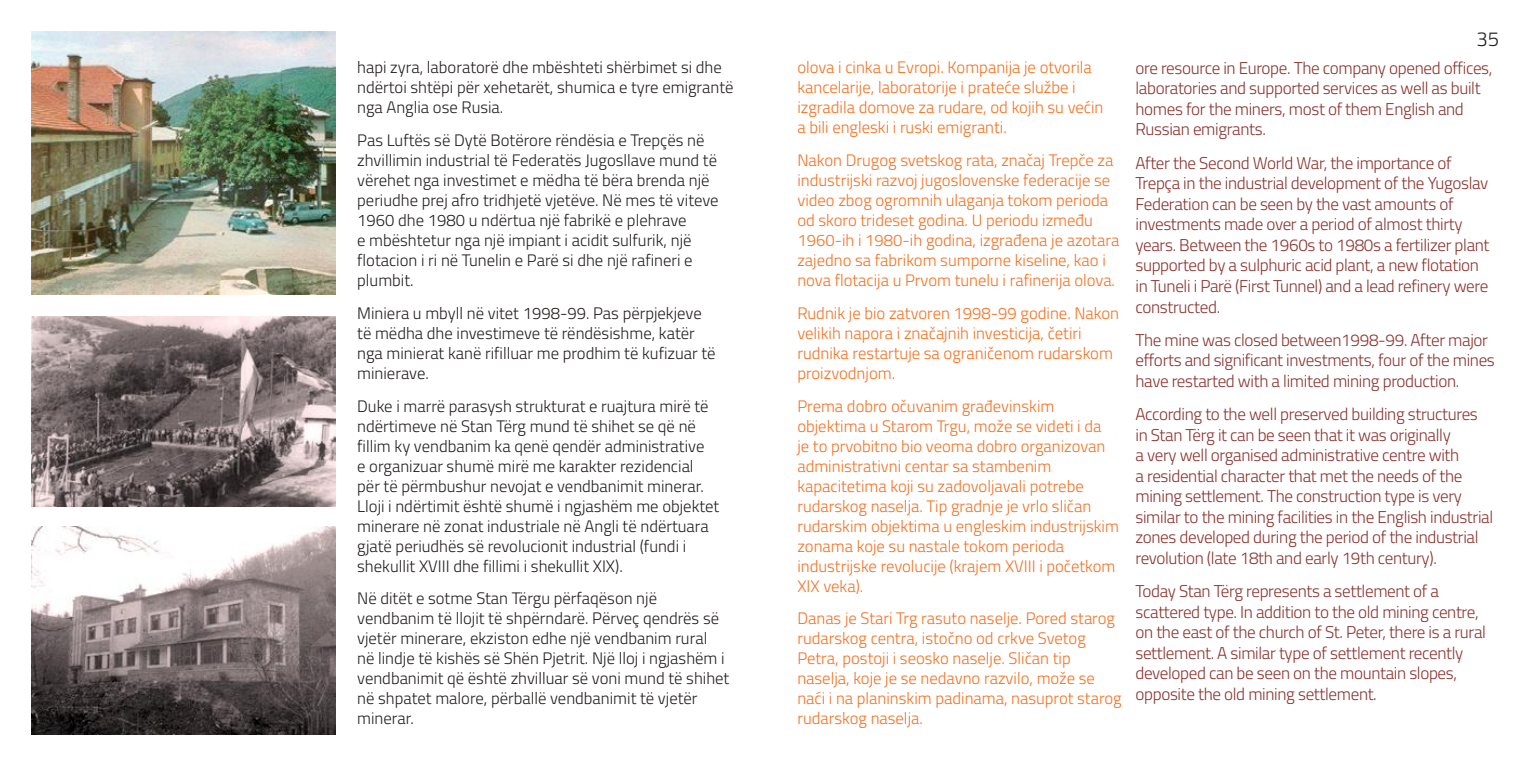
<style>
.page{position:relative;width:1531px;height:766px;background:#fff}
.page>*{position:absolute;margin:0;border:0;box-sizing:border-box;transform-origin:0 0}
.t1{font:300 20.25px "Titillium Web";color:#241f1f}
.t2{font:300 17.1px/20.5px "Titillium Web";letter-spacing:-.02em;color:#8a332f}
.t3{font:300 16.65px/20px "Titillium Web";color:#241f1f}
.t4{font:300 16.65px/20px "Titillium Web";color:#f67020}
</style>
<div class="page">
<img style="left:32px;top:32px;width:304px;height:263px">
<img style="left:32px;top:317px;width:304px;height:189px">
<img style="left:32px;top:526px;width:304px;height:207px">
<p class="t3" style="left:357px;top:57px;width:378px">hapi zyra, laboratorë dhe mbështeti shërbimet si dhe ndërtoi shtëpi për xehetarët, shumica e tyre emigrantë nga Anglia ose Rusia.</p>
<p class="t3" style="left:357px;top:129px;width:363px">Pas Luftës së Dytë Botërore rëndësia e Trepçës në zhvillimin industrial të Federatës Jugosllave mund të vërehet nga investimet e mëdha të bëra brenda një periudhe prej afro tridhjetë vjetëve. Në mes të viteve 1960 dhe 1980 u ndërtua një fabrikë e plehrave<br>e mbështetur nga një impiant i acidit sulfurik, një flotacion i ri në Tunelin e Parë si dhe një rafineri e plumbit.</p>
<p class="t3" style="left:357px;top:302px;width:360px">Miniera u mbyll në vitet 1998-99. Pas përpjekjeve të mëdha dhe investimeve të rëndësishme, katër nga minierat kanë rifilluar me prodhim të kufizuar të minierave.</p>
<p class="t3" style="left:357px;top:395px;width:364px">Duke i marrë parasysh strukturat e ruajtura mirë të ndërtimeve në Stan Tërg mund të shihet se që në fillim ky vendbanim ka qenë qendër administrative<br>e organizuar shumë mirë me karakter rezidencial për të përmbushur nevojat e vendbanimit minerar.<br>Lloji i ndërtimit është shumë i ngjashëm me objektet minerare në zonat industriale në Angli të ndërtuara gjatë periudhës së revolucionit industrial (fundi i shekullit XVIII dhe fillimi i shekullit XIX).</p>
<p class="t3" style="left:357px;top:587px;width:374px">Në ditët e sotme Stan Tërgu përfaqëson një vendbanim të llojit të shpërndarë. Përveç qendrës së vjetër minerare, ekziston edhe një vendbanim rural<br>në lindje të kishës së Shën Pjetrit. Një lloj i ngjashëm i vendbanimit që është zhvilluar së voni mund të shihet në shpatet malore, përballë vendbanimit të vjetër minerar.</p>
<p class="t4" style="left:797px;top:57px;width:307px">olova i cinka u Evropi. Kompanija je otvorila kancelarije, laboratorije i prateće službe i izgradila domove za rudare, od kojih su većin a bili engleski i ruski emigranti.</p>
<p class="t4" style="left:797px;top:149px;width:323px">Nakon Drugog svetskog rata, značaj Trepče za industrijski razvoj jugoslovenske federacije se video zbog ogromnih ulaganja tokom perioda od skoro trideset godina. U periodu između 1960-ih i 1980-ih godina, izgrađena je azotara zajedno sa fabrikom sumporne kiseline, kao i nova flotacija u Prvom tunelu i rafinerija olova.</p>
<p class="t4" style="left:797px;top:302px;width:323px">Rudnik je bio zatvoren 1998-99 godine. Nakon velikih napora i značajnih investicija, četiri rudnika restartuje sa ograničenom rudarskom proizvodnjom.</p>
<p class="t4" style="left:797px;top:395px;width:323px">Prema dobro očuvanim građevinskim objektima u Starom Trgu, može se videti i da<br>je to prvobitno bio veoma dobro organizovan administrativni centar sa stambenim kapacitetima koji su zadovoljavali potrebe rudarskog naselja. Tip gradnje je vrlo sličan rudarskim objektima u engleskim industrijskim zonama koje su nastale tokom perioda industrijske revolucije (krajem XVIII i početkom XIX veka).</p>
<p class="t4" style="left:797px;top:607px;width:326px">Danas je Stari Trg rasuto naselje. Pored starog rudarskog centra, istočno od crkve Svetog Petra, postoji i seosko naselje. Sličan tip naselja, koje je se nedavno razvilo, može se naći i na planinskim padinama, nasuprot starog rudarskog naselja.</p>
<p class="t1" style="left:1476px;top:24px;width:24px">35</p>
<p class="t2" style="left:1135px;top:57px;width:358px">ore resource in Europe. The company opened offices, laboratories and supported services as well as built homes for the miners, most of them English and Russian emigrants.</p>
<p class="t2" style="left:1135px;top:152px;width:355px">After the Second World War, the importance of Trepça in the industrial development of the Yugoslav Federation can be seen by the vast amounts of investments made over a period of almost thirty years. Between the 1960s to 1980s a fertilizer plant supported by a sulphuric acid plant, a new flotation in Tuneli i Parë (First Tunnel) and a lead refinery were constructed.</p>
<p class="t2" style="left:1135px;top:328px;width:361px">The mine was closed between1998-99. After major efforts and significant investments, four of the mines have restarted with a limited mining production.</p>
<p class="t2" style="left:1135px;top:403px;width:359px">According to the well preserved building structures in Stan Tërg it can be seen that it was originally<br>a very well organised administrative centre with<br>a residential character that met the needs of the mining settlement. The construction type is very similar to the mining facilities in the English industrial zones developed during the period of the industrial revolution (late 18th and early 19th century).</p>
<p class="t2" style="left:1135px;top:580px;width:352px">Today Stan Tërg represents a settlement of a scattered type. In addition to the old mining centre, on the east of the church of St. Peter, there is a rural settlement. A similar type of settlement recently developed can be seen on the mountain slopes, opposite the old mining settlement.</p>
</div>
